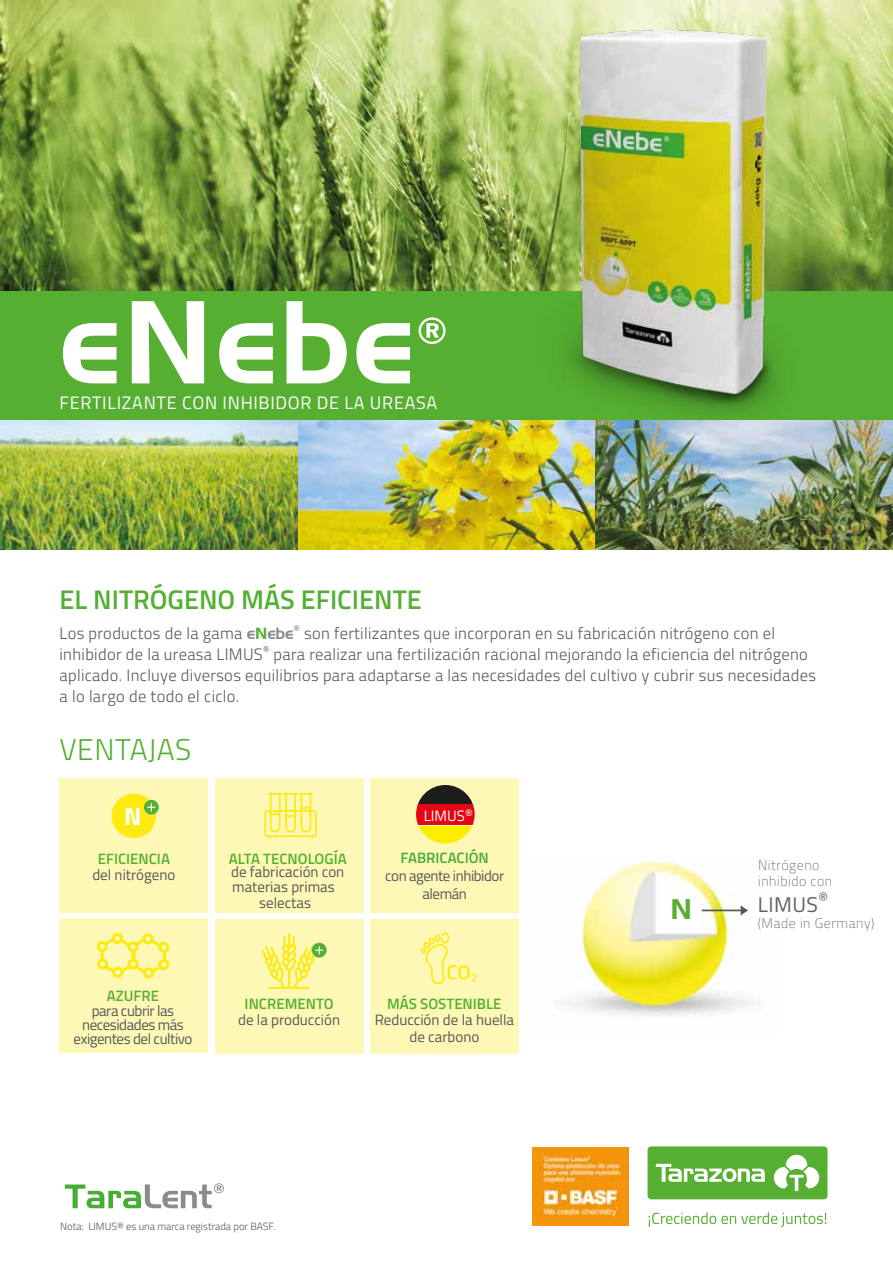
<style>
.page{position:relative;width:893px;height:1263px;background:#fff}
.page>*{position:absolute;margin:0;border:0;box-sizing:border-box;transform-origin:0 0}
.t1{font:114.45px "Handel Gothic BT";letter-spacing:.03em;color:#fff}
.t2{font:37.05px "Handel Gothic BT";color:#fff}
.t3{font:300 30px "Titillium Web";letter-spacing:.015em;color:#56af31}
.t4{font:27.6px "Handel Gothic BT";color:#56af31}
.t5{font:600 27px "Titillium Web";color:#55af34}
.t6{font:700 24.9px "Titillium Web";color:#fff}
.t7{font:21.3px "Titillium Web";letter-spacing:.02em;color:#616160}
.t8{font:18px "Titillium Web";letter-spacing:.04em;color:#fff}
.t9{font:300 16.5px/21.1px "Titillium Web";letter-spacing:.02em;color:#575756}
.t10{font:15px/16.5px "Titillium Web";color:#575756;text-align:center}
.t11{font:15px/14.2px "Titillium Web";letter-spacing:-.03em;color:#575756;text-align:center}
.t12{font:600 15px "Titillium Web";color:#56af31}
.t13{font:600 15px "Titillium Web";color:#45ac34}
.t14{font:15px "Titillium Web";color:#fff}
.t15{font:100 13.95px/16.4px "Titillium Web";letter-spacing:.04em;color:#575756}
.t16{font:300 10.5px "Titillium Web";color:#585857}
.t17{font:7.8px "Handel Gothic BT";color:#8a8b8c}
.s1{font-family:"Handel Gothic BT";font-weight:400;font-size:15.75px;color:#8a8b8c}
.s2{font-family:"Handel Gothic BT";font-weight:400;font-size:15.75px;color:#56af31}
</style>
<div class="page">
<img style="left:0;top:0;width:893px;height:291px">
<img style="left:572px;top:858px;width:174px;height:158px">
<hr style="left:702px;top:909px;width:39px;height:2px;background:#575756">
<svg style="left:741px;top:905px;width:7px;height:10px"></svg>
<div style="left:370px;top:919px;width:149px;height:134px;background:#fef8b7"></div>
<div style="left:215px;top:919px;width:148px;height:134px;background:#fef8b7"></div>
<svg style="left:262px;top:933px;width:65px;height:56px"></svg>
<div style="left:59px;top:919px;width:148px;height:134px;background:#fef8b7"></div>
<svg style="left:96px;top:933px;width:73px;height:45px"></svg>
<div style="left:370px;top:778px;width:149px;height:134px;background:#fef8b7"></div>
<div style="left:60px;top:778px;width:148px;height:134px;background:#fef8b7"></div>
<div style="left:215px;top:778px;width:148px;height:134px;background:#fef8b7"></div>
<div style="left:112px;top:794px;width:44px;height:44px;background:#fcea10;border-radius:50%"></div>
<svg style="left:144px;top:800px;width:15px;height:15px"></svg>
<svg style="left:420px;top:932px;width:56px;height:52px"></svg>
<div style="left:0;top:291px;width:893px;height:129px;background:#56af31"></div>
<img style="left:0;top:420px;width:893px;height:130px">
<svg style="left:647px;top:1146px;width:181px;height:54px;background:#77be59"></svg>
<svg style="left:649px;top:1212px;width:177px;height:15px"></svg>
<svg style="left:65px;top:1183px;width:159px;height:25px"></svg>
<img style="left:489px;top:0;width:358px;height:434px">
<svg style="left:418px;top:826px;width:54px;height:17px"></svg>
<div style="left:416px;top:805px;width:59px;height:20px;background:#e30613"></div>
<svg style="left:418px;top:785px;width:55px;height:19px"></svg>
<svg style="left:264px;top:793px;width:53px;height:46px"></svg>
<img style="left:533px;top:1148px;width:95px;height:78px">
<h1 class="t1" style="left:60px;top:273px;width:355px">eNebe</h1>
<h2 class="t2" style="left:417px;top:308px;width:32px">®</h2>
<p class="t8" style="left:60px;top:389px;width:379px">FERTILIZANTE CON INHIBIDOR DE LA UREASA</p>
<h3 class="t5" style="left:60px;top:579px;width:364px">EL NITRÓGENO MÁS EFICIENTE</h3>
<p class="t9" style="left:60px;top:622px;width:236px">Los productos de la gama <span class="s1">e</span><span class="s2">N</span><span class="s1">ebe</span></p>
<p class="t17" style="left:294px;top:624px;width:8px">®</p>
<p class="t9" style="left:60px;top:622px;width:758px;text-indent:245px">son fertilizantes que incorporan en su fabricación nitrógeno con el inhibidor de la ureasa LIMUS<sup>®</sup> para realizar una fertilización racional mejorando la eficiencia del nitrógeno aplicado. Incluye diversos equilibrios para adaptarse a las necesidades del cultivo y cubrir sus necesidades a lo largo de todo el ciclo.</p>
<h3 class="t3" style="left:60px;top:728px;width:133px">VENTAJAS</h3>
<h3 class="t6" style="left:124px;top:798px;width:19px">N</h3>
<p class="t14" style="left:424px;top:804px;width:51px">LIMUS<sup>®</sup></p>
<p class="t12" style="left:98px;top:847px;width:74px">EFICIENCIA</p>
<p class="t10" style="left:92px;top:866px;width:85px">del nitrógeno</p>
<p class="t12" style="left:229px;top:847px;width:119px">ALTA TECNOLOGÍA</p>
<p class="t10" style="left:231px;top:863px;width:115px;line-height:15px;text-align:left">de fabricación con materias primas</p>
<p class="t10" style="left:259px;top:894px;width:53px">selectas</p>
<p class="t13" style="left:401px;top:846px;width:90px">FABRICACIÓN</p>
<p class="t11" style="left:385px;top:866px;width:121px;line-height:18px">con agente inhibidor alemán</p>
<p class="t12" style="left:107px;top:985px;width:54px">AZUFRE</p>
<p class="t11" style="left:74px;top:1002px;width:120px">para cubrir las necesidades más exigentes del cultivo</p>
<p class="t12" style="left:245px;top:992px;width:90px">INCREMENTO</p>
<p class="t10" style="left:238px;top:1011px;width:104px">de la producción</p>
<p class="t12" style="left:387px;top:992px;width:116px">MÁS SOSTENIBLE</p>
<p class="t10" style="left:375px;top:1011px;width:141px">Reducción de la huella de carbono</p>
<p class="t16" style="left:60px;top:1219px;width:217px">Nota: LIMUS® es una marca registrada por BASF.</p>
<h3 class="t4" style="left:671px;top:893px;width:23px">N</h3>
<p class="t15" style="left:758px;top:856px;width:76px">Nitrógeno inhibido con</p>
<p class="t7" style="left:758px;top:888px;width:72px">LIMUS<sup>®</sup></p>
<p class="t15" style="left:758px;top:914px;width:118px">(Made in Germany)</p>
</div>
